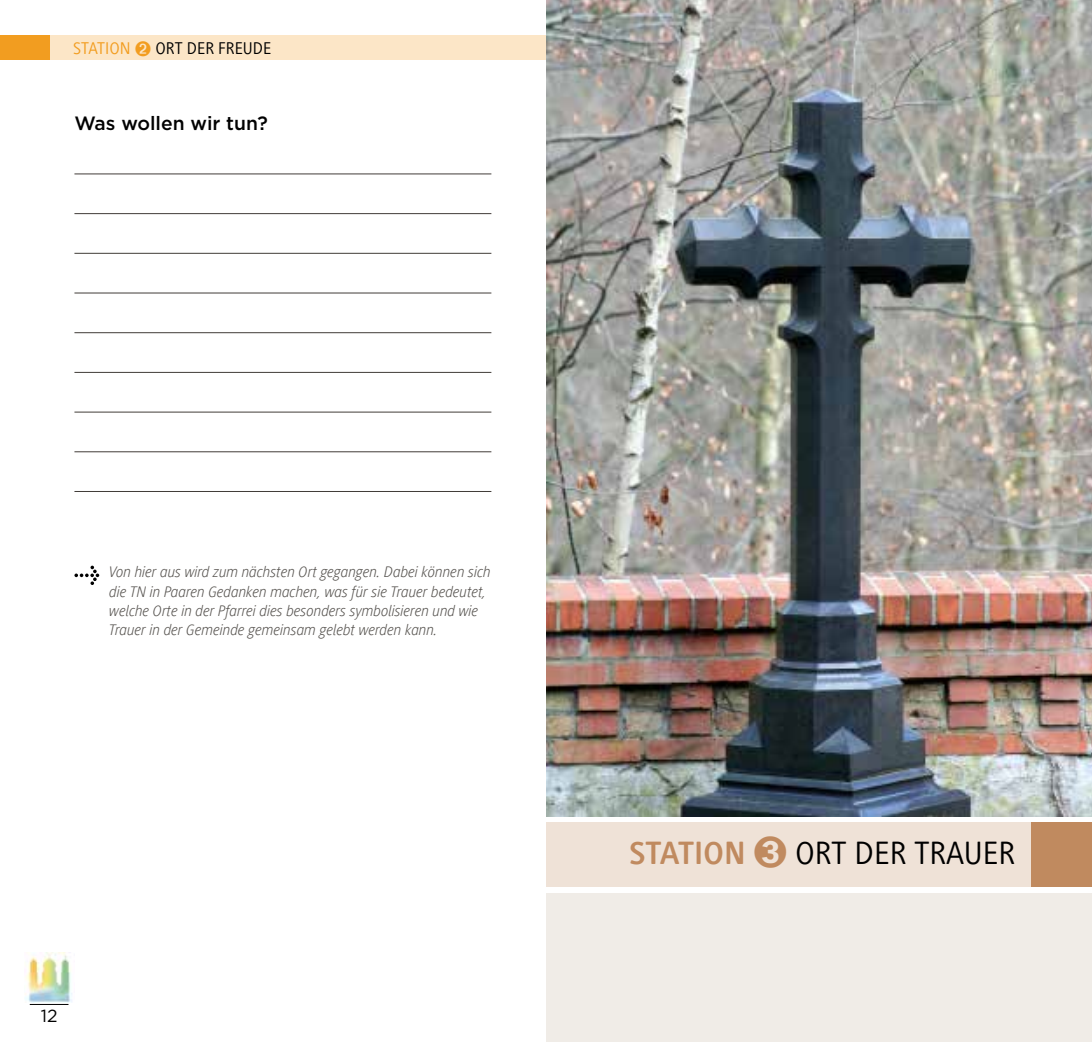
<style>
.page{position:relative;width:1092px;height:1042px;background:#fff}
.page>*{position:absolute;margin:0;border:0;box-sizing:border-box;transform-origin:0 0}
.t1{font:33.25px "Generis Simple Com";color:#000}
.t2{font:500 19.25px "Gotham";color:#000}
.t3{font:17.5px "Generis Simple Com";color:#000}
.t4{font:17.5px "Gotham";color:#000}
.t5{font:italic 300 15.75px/19.2px "Generis Sans Com";color:#55524e}
.s1{color:#f29d20}
.s2{font-weight:700;color:#c08a5f}
.s3{font-family:"MS Gothic";color:#c08a5f}
</style>
<div class="page">
<img style="left:546px;top:0;width:545px;height:816px">
<div style="left:546px;top:822px;width:485px;height:65px;background:#efe2d7"></div>
<div style="left:1031px;top:822px;width:60px;height:65px;background:#c08a5f"></div>
<div style="left:546px;top:893px;width:545px;height:149px;background:#f0ece7"></div>
<div style="left:50px;top:35px;width:496px;height:25px;background:#fce6c7"></div>
<div style="left:0;top:35px;width:50px;height:25px;background:#f29d20"></div>
<img style="left:25px;top:952px;width:47px;height:50px">
<hr style="left:30px;top:1004px;width:38px;height:1px;background:#000">
<hr style="left:74px;top:174px;width:417px;height:1px;background:#413c38">
<hr style="left:74px;top:213px;width:417px;height:1px;background:#413c38">
<hr style="left:74px;top:253px;width:417px;height:1px;background:#413c38">
<hr style="left:74px;top:293px;width:417px;height:1px;background:#413c38">
<hr style="left:74px;top:332px;width:417px;height:1px;background:#413c38">
<hr style="left:74px;top:372px;width:417px;height:1px;background:#413c38">
<hr style="left:74px;top:412px;width:417px;height:1px;background:#413c38">
<hr style="left:74px;top:451px;width:417px;height:1px;background:#413c38">
<hr style="left:74px;top:491px;width:417px;height:1px;background:#413c38">
<svg style="left:74px;top:566px;width:25px;height:19px"></svg>
<p class="t3" style="left:73px;top:39px;width:200px"><span class="s1">STATION</span> <span class="s1">➋</span> ORT DER FREUDE</p>
<p class="t2" style="left:74px;top:110px;width:195px">Was wollen wir tun?</p>
<p class="t5" style="left:109px;top:562px;width:383px">Von hier aus wird zum nächsten Ort gegangen. Dabei können sich die TN in Paaren Gedanken machen, was für sie Trauer bedeutet, welche Orte in der Pfarrei dies besonders symbolisieren und wie Trauer in der Gemeinde gemeinsam gelebt werden kann.</p>
<p class="t4" style="left:41px;top:1005px;width:18px">12</p>
<h1 class="t1" style="left:629px;top:835px;width:387px"><span class="s2">STATION</span> <span class="s3">➌</span> ORT DER TRAUER</h1>
</div>
